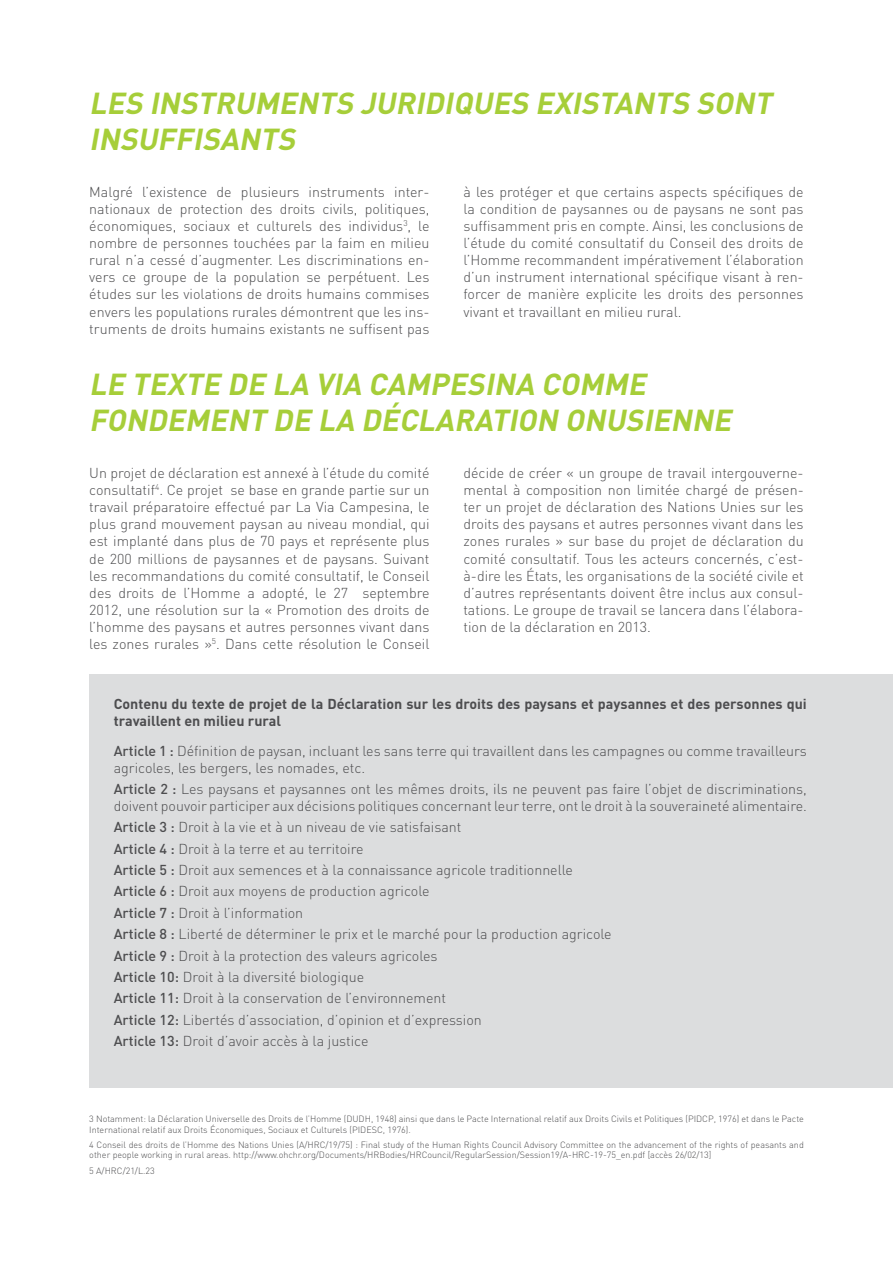
<style>
.page{position:relative;width:893px;height:1263px;background:#fff}
.page>*{position:absolute;margin:0;border:0;box-sizing:border-box;transform-origin:0 0}
.t1{font:italic 700 30px/36px "DIN";letter-spacing:.07em;color:#a6ce39}
.t2{font:italic 700 30px/36px "DIN";letter-spacing:.04em;color:#a6ce39}
.t3{font:300 14.25px/17.1px "DIN";color:#4d4d4f;text-align:justify}
.t4{font:700 14.25px/17.1px "DIN";color:#4d4d4f}
.t5{font:300 9px/10.8px "DIN";color:#4d4d4f}
.s1{font-weight:500}
</style>
<div class="page">
<div style="left:89px;top:674px;width:804px;height:413px;background:#dcddde"></div>
<h1 class="t2" style="left:89px;top:84px;width:690px">LES I NSTRU MENTS JU RI DIQU ES EXISTANTS SONT<br>I NSUFFI</h1>
<h1 class="t2" style="left:202px;top:120px;width:101px">SANTS</h1>
<p class="t3" style="left:89px;top:183px;width:342px">Malgré l’existence de plusieurs instruments inter&shy;nationaux de protection des droits civils, politiques, économiques, sociaux et culturels des individus<sup>3</sup>, le nombre de personnes touchées par la faim en milieu rural n’a cessé d’augmenter. Les discriminations en&shy;vers ce groupe de la population se perpétuent. Les études sur les violations de droits humains commises envers les populations rurales démontrent que les ins&shy;truments de droits humains existants ne suffisent pas</p>
<p class="t3" style="left:463px;top:183px;width:342px">à les protéger et que certains aspects spécifiques de la condition de paysannes ou de paysans ne sont pas suffisamment pris en compte. Ainsi, les conclusions de l’étude du comité consultatif du Conseil des droits de l’Homme recommandent impérativement l’élaboration d’un instrument international spécifique visant à ren&shy;forcer de manière explicite les droits des personnes vivant et travaillant en milieu rural.</p>
<h1 class="t1" style="left:89px;top:365px;width:650px">LE TEXTE DE LA VIA CAMPESI NA COMME<br>FONDEMENT DE LA DÉCLARATION ONUSI ENNE</h1>
<p class="t3" style="left:89px;top:464px;width:342px">Un projet de déclaration est annexé à l’étude du comité consultatif<sup>4</sup>. Ce projet se base en grande partie sur un travail préparatoire effectué par La Via Campesina, le plus grand mouvement paysan au niveau mondial, qui est implanté dans plus de 70 pays et représente plus de 200 millions de paysannes et de paysans. Suivant les recommandations du comité consultatif, le Conseil des droits de l’Homme a adopté, le 27 septembre 2012, une résolution sur la « Promotion des droits de l’homme des paysans et autres personnes vivant dans les zones rurales »<sup>5</sup>. Dans cette résolution le Conseil</p>
<p class="t3" style="left:463px;top:464px;width:342px">décide de créer « un groupe de travail intergouverne&shy;mental à composition non limitée chargé de présen&shy;ter un projet de déclaration des Nations Unies sur les droits des paysans et autres personnes vivant dans les zones rurales » sur base du projet de déclaration du comité consultatif. Tous les acteurs concernés, c’est&shy;à-dire les États, les organisations de la société civile et d’autres représentants doivent être inclus aux consul&shy;tations. Le groupe de travail se lancera dans l’élabora&shy;tion de la déclaration en 2013.</p>
<p class="t4" style="left:114px;top:694px;width:695px">Contenu du texte de projet de la Déclaration sur les droits des paysans et paysannes et des personnes qui travaillent en milieu rural</p>
<p class="t3" style="left:114px;top:742px;width:695px"><span class="s1">Article 1 :</span> Définition de paysan, incluant les sans terre qui travaillent dans les campagnes ou comme travailleurs agricoles, les bergers, les nomades, etc.</p>
<p class="t3" style="left:114px;top:780px;width:695px"><span class="s1">Article 2 :</span> Les paysans et paysannes ont les mêmes droits, ils ne peuvent pas faire l’objet de discriminations, doivent pouvoir participer aux décisions politiques concernant leur terre, ont le droit à la souveraineté alimentaire.</p>
<p class="t3" style="left:114px;top:816px;width:499px;line-height:21.3px;text-align:left"><span class="s1">Article 3 :</span> Droit à la vie et à un niveau de vie satisfaisant<br><span class="s1">Article 4 :</span> Droit à la terre et au territoire<br><span class="s1">Article 5 :</span> Droit aux semences et à la connaissance agricole traditionnelle <span class="s1">Article 6 :</span> Droit aux moyens de production agricole<br><span class="s1">Article 7 :</span> Droit à l’information<br><span class="s1">Article 8 :</span> Liberté de déterminer le prix et le marché pour la production agricole <span class="s1">Article 9 :</span> Droit à la protection des valeurs agricoles<br><span class="s1">Article 10:</span> Droit à la diversité biologique<br><span class="s1">Article 11:</span> Droit à la conservation de l’environnement<br><span class="s1">Article 12:</span> Libertés d’association, d’opinion et d’expression<br><span class="s1">Article 13:</span> Droit d’avoir accès à la justice</p>
<p class="t5" style="left:89px;top:1113px;width:716px">3 Notamment: la Déclaration Universelle des Droits de l’Homme (DUDH, 1948) ainsi que dans le Pacte International relatif aux Droits Civils et Politiques (PIDCP, 1976) et dans le Pacte<br>International relatif aux Droits Économiques, Sociaux et Culturels (PIDESC, 1976).</p>
<p class="t5" style="left:89px;top:1139px;width:716px">4 Conseil des droits de l’Homme des Nations Unies (A/HRC/19/75) : Final study of the Human Rights Council Advisory Committee on the advancement of the rights of peasants and other people working in rural areas. http://www.ohchr.org/Documents/HRBodies/HRCouncil/RegularSession/Session19/A-HRC-19-75_en.pdf [accès 26/02/13]</p>
<p class="t5" style="left:89px;top:1165px;width:67px">5 A/HRC/21/L.23</p>
</div>
